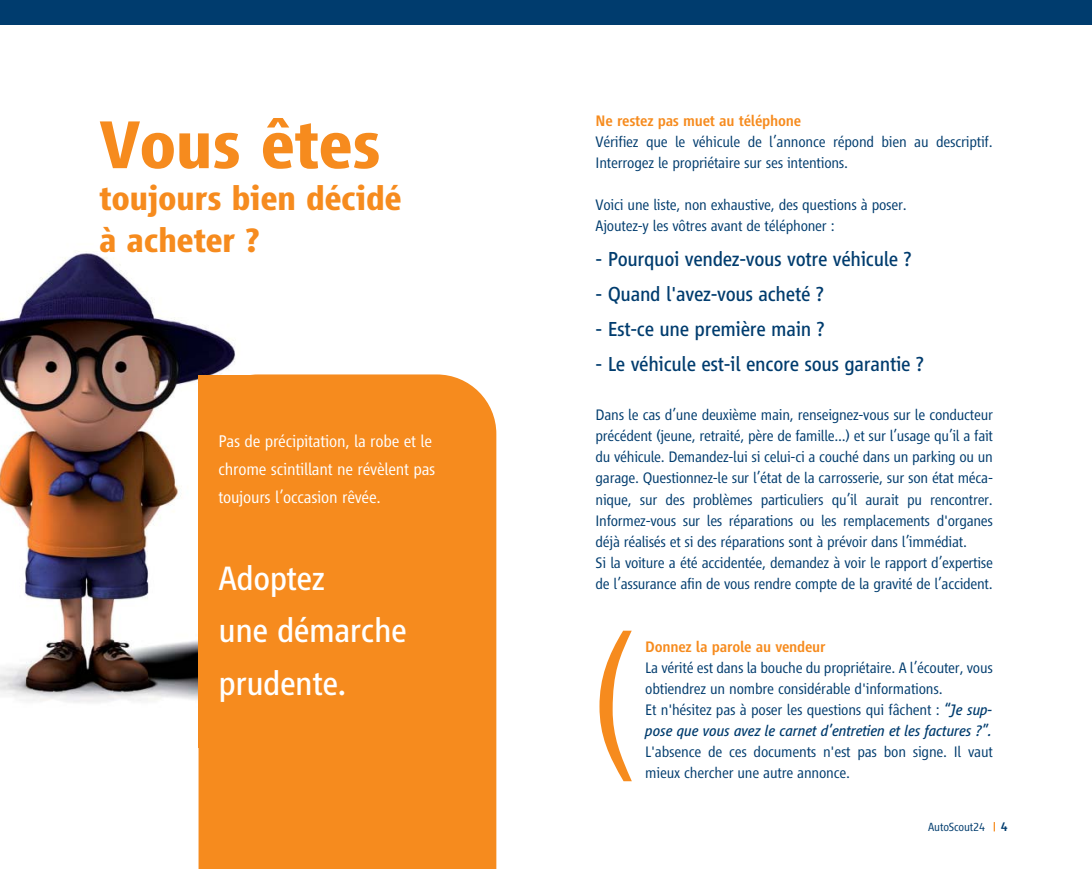
<style>
.page{position:relative;width:1092px;height:869px;background:#fff}
.page>*{position:absolute;margin:0;border:0;box-sizing:border-box;transform-origin:0 0}
.t1{font:700 70px "Scout Vialog";letter-spacing:-.015em;color:#f68b1e}
.t2{font:35px/52.5px "Scout Vialog";letter-spacing:-.015em;color:#fff}
.t3{font:700 35px/42px "Scout Vialog";letter-spacing:-.015em;color:#f68b1e}
.t4{font:21px "Scout Vialog";letter-spacing:-.015em;color:#003c6e}
.t5{font:300 17.5px/28px "Scout Vialog";letter-spacing:-.015em;color:#fff}
.t6{font:300 15.75px/21px "Scout Vialog";letter-spacing:-.02em;color:#003c6e}
.t7{font:500 15.75px "Scout Vialog";letter-spacing:-.015em;color:#f68b1e}
.t8{font:300 12.25px "Scout Vialog";letter-spacing:-.015em;color:#003c6e}
.s1{font-weight:400;font-style:italic}
.s2{font-weight:500;font-size:13.12px}
</style>
<div class="page">
<img style="left:0;top:251px;width:235px;height:452px">
<div style="left:198px;top:374px;width:298px;height:494px;background:#f68b1e"></div>
<div style="left:198px;top:375px;width:214px;height:372px;background:#f68b1e"></div>
<div style="left:0;top:0;width:1091px;height:25px;background:#003c6e"></div>
<svg style="left:599px;top:630px;width:32px;height:150px"></svg>
<h1 class="t1" style="left:99px;top:103px;width:283px">Vous êtes</h1>
<h2 class="t3" style="left:99px;top:177px;width:304px">toujours bien décidé à acheter ?</h2>
<p class="t5" style="left:218px;top:428px;width:218px">Pas de précipitation, la robe et le chrome scintillant ne révèlent pas toujours l’occasion rêvée.</p>
<h2 class="t2" style="left:218px;top:554px;width:190px">Adoptez<br>une démarche prudente.</h2>
<p class="t7" style="left:595px;top:111px;width:207px">Ne restez pas muet au téléphone</p>
<p class="t6" style="left:595px;top:132px;width:399px">Vérifiez que le véhicule de l’annonce répond bien au descriptif.<br>Interrogez le propriétaire sur ses intentions.</p>
<p class="t6" style="left:595px;top:195px;width:313px">Voici une liste, non exhaustive, des questions à poser.<br>Ajoutez-y les vôtres avant de téléphoner :</p>
<h3 class="t4" style="left:595px;top:251px;width:317px">- Pourquoi vendez-vous votre véhicule ?</h3>
<h3 class="t4" style="left:595px;top:286px;width:230px">- Quand l'avez-vous acheté ?</h3>
<h3 class="t4" style="left:595px;top:321px;width:231px">- Est-ce une première main ?</h3>
<h3 class="t4" style="left:595px;top:356px;width:330px">- Le véhicule est-il encore sous garantie ?</h3>
<p class="t6" style="left:595px;top:405px;width:399px">Dans le cas d’une deuxième main, renseignez-vous sur le conducteur précédent (jeune, retraité, père de famille...) et sur l’usage qu’il a fait du véhicule. Demandez-lui si celui-ci a couché dans un parking ou un garage. Questionnez-le sur l’état de la carrosserie, sur son état méca&shy;nique, sur des problèmes particuliers qu’il aurait pu rencontrer.<br>Informez-vous sur les réparations ou les remplacements d'organes déjà réalisés et si des réparations sont à prévoir dans l’immédiat.<br>Si la voiture a été accidentée, demandez à voir le rapport d’expertise de l’assurance afin de vous rendre compte de la gravité de l’accident.</p>
<p class="t7" style="left:645px;top:636px;width:182px">Donnez la parole au vendeur</p>
<p class="t6" style="left:645px;top:657px;width:349px">La vérité est dans la bouche du propriétaire. A l’écouter, vous obtiendrez un nombre considérable d'informations.<br>Et n'hésitez pas à poser les questions qui fâchent : <span class="s1">“Je sup&shy;pose que vous avez le carnet d’entretien et les factures ?”.</span></p>
<p class="t6" style="left:645px;top:741px;width:349px">L'absence de ces documents n'est pas bon signe. Il vaut mieux chercher une autre annonce.</p>
<p class="t8" style="left:928px;top:822px;width:81px">AutoScout24 <span class="s2">4</span></p>
</div>
